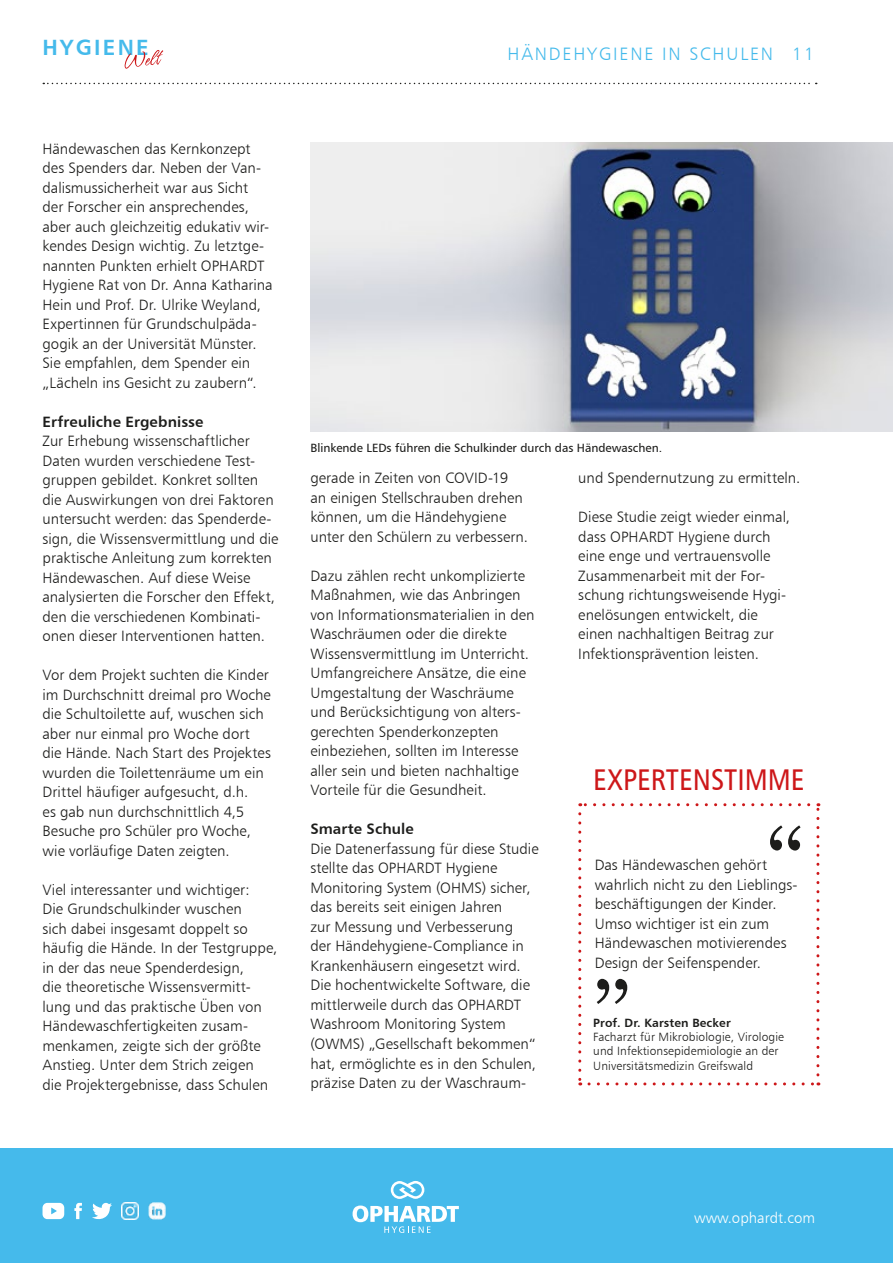
<style>
.page{position:relative;width:893px;height:1263px;background:#fff}
.page>*{position:absolute;margin:0;border:0;box-sizing:border-box;transform-origin:0 0}
.t1{font:90px "Century";color:#1d1d1b}
.t2{font:30px "Humanist 777 BT Roman Condensed B";color:#cd1719}
.t3{font:22.05px "Humanist 777 BT Bold B";letter-spacing:.1em;color:#45baeb}
.t4{font:18px "Humanist 777 BT Light B";letter-spacing:.1em;color:#45baeb}
.t5{font:15px/19.5px "Humanist 777 BT Light B";color:#1d1d1b}
.t6{font:15px "Humanist 777 BT Bold B";letter-spacing:.005em;color:#1d1d1b}
.t7{font:15px "Humanist 777 BT Light B";color:#fff}
.t8{font:12px/14.4px "Humanist 777 BT Light B";letter-spacing:.01em;color:#1d1d1b}
.t9{font:12px "Humanist 777 BT Roman B";color:#1d1d1b}
.t10{font:12px "Humanist 777 BT Bold B";letter-spacing:.01em;color:#1d1d1b}
</style>
<div class="page">
<div style="left:0;top:1148px;width:893px;height:115px;background:#45baeb"></div>
<svg style="left:391px;top:1181px;width:33px;height:18px"></svg>
<svg style="left:353px;top:1205px;width:106px;height:28px"></svg>
<svg style="left:43px;top:1203px;width:21px;height:16px"></svg>
<svg style="left:92px;top:1203px;width:20px;height:17px"></svg>
<svg style="left:74px;top:1203px;width:8px;height:16px"></svg>
<img style="left:122px;top:1203px;width:17px;height:16px">
<img style="left:149px;top:1202px;width:17px;height:17px">
<svg style="left:124px;top:50px;width:39px;height:19px"></svg>
<svg style="left:43px;top:83px;width:774px;height:1px"></svg>
<svg style="left:578px;top:814px;width:3px;height:271px"></svg>
<svg style="left:589px;top:1082px;width:230px;height:3px"></svg>
<svg style="left:816px;top:803px;width:3px;height:272px"></svg>
<svg style="left:580px;top:803px;width:229px;height:3px"></svg>
<img style="left:310px;top:142px;width:583px;height:290px">
<h3 class="t3" style="left:43px;top:34px;width:108px">HYGIENE</h3>
<p class="t4" style="left:508px;top:42px;width:308px">HÄNDEHYGIENE IN SCHULEN 11</p>
<p class="t5" style="left:43px;top:139px;width:232px">Händewaschen das Kernkonzept des Spenders dar. Neben der Van&shy;dalismussicherheit war aus Sicht der Forscher ein ansprechendes, aber auch gleichzeitig edukativ wir&shy;kendes Design wichtig. Zu letztge&shy;nannten Punkten erhielt OPHARDT Hygiene Rat von Dr. Anna Katharina Hein und Prof. Dr. Ulrike Weyland, Expertinnen für Grundschulpäda&shy;gogik an der Universität Münster.<br>Sie empfahlen, dem Spender ein „Lächeln ins Gesicht zu zaubern“.</p>
<p class="t6" style="left:43px;top:412px;width:162px">Erfreuliche Ergebnisse</p>
<p class="t5" style="left:43px;top:431px;width:237px">Zur Erhebung wissenschaftlicher Daten wurden verschiedene Test&shy;gruppen gebildet. Konkret sollten die Auswirkungen von drei Faktoren untersucht werden: das Spenderde&shy;sign, die Wissensvermittlung und die praktische Anleitung zum korrekten Händewaschen. Auf diese Weise analysierten die Forscher den Effekt, den die verschiedenen Kombinati&shy;onen dieser Interventionen hatten.</p>
<p class="t5" style="left:43px;top:665px;width:230px">Vor dem Projekt suchten die Kinder im Durchschnitt dreimal pro Woche die Schultoilette auf, wuschen sich aber nur einmal pro Woche dort die Hände. Nach Start des Projektes wurden die Toilettenräume um ein Drittel häufiger aufgesucht, d.h.<br>es gab nun durchschnittlich 4,5<br>Besuche pro Schüler pro Woche, wie vorläufige Daten zeigten.</p>
<p class="t5" style="left:43px;top:880px;width:236px">Viel interessanter und wichtiger:<br>Die Grundschulkinder wuschen<br>sich dabei insgesamt doppelt so häufig die Hände. In der Testgruppe, in der das neue Spenderdesign,<br>die theoretische Wissensvermitt&shy;lung und das praktische Üben von Händewaschfertigkeiten zusam&shy;menkamen, zeigte sich der größte Anstieg. Unter dem Strich zeigen<br>die Projektergebnisse, dass Schulen</p>
<p class="t9" style="left:310px;top:440px;width:353px">Blinkende LEDs führen die Schulkinder durch das Händewaschen.</p>
<p class="t5" style="left:310px;top:468px;width:219px">gerade in Zeiten von COVID-19<br>an einigen Stellschrauben drehen können, um die Händehygiene unter den Schülern zu verbessern.</p>
<p class="t5" style="left:310px;top:566px;width:226px">Dazu zählen recht unkomplizierte<br>Maßnahmen, wie das Anbringen von Informationsmaterialien in den<br>Waschräumen oder die direkte<br>Wissensvermittlung im Unterricht.<br>Umfangreichere Ansätze, die eine<br>Umgestaltung der Waschräume und Berücksichtigung von alters&shy;gerechten Spenderkonzepten einbeziehen, sollten im Interesse aller sein und bieten nachhaltige<br>Vorteile für die Gesundheit.</p>
<p class="t6" style="left:310px;top:820px;width:105px">Smarte Schule</p>
<p class="t5" style="left:310px;top:839px;width:230px">Die Datenerfassung für diese Studie stellte das OPHARDT Hygiene<br>Monitoring System (OHMS) sicher, das bereits seit einigen Jahren<br>zur Messung und Verbesserung<br>der Händehygiene-Compliance in<br>Krankenhäusern eingesetzt wird.<br>Die hochentwickelte Software, die mittlerweile durch das OPHARDT<br>Washroom Monitoring System (OWMS) „Gesellschaft bekommen“ hat, ermöglichte es in den Schulen, präzise Daten zu der Waschraum-</p>
<p class="t5" style="left:578px;top:468px;width:223px">und Spendernutzung zu ermitteln.</p>
<p class="t5" style="left:578px;top:507px;width:213px">Diese Studie zeigt wieder einmal, dass OPHARDT Hygiene durch eine enge und vertrauensvolle<br>Zusammenarbeit mit der For&shy;schung richtungsweisende Hygi&shy;enelösungen entwickelt, die einen nachhaltigen Beitrag zur<br>Infektionsprävention leisten.</p>
<h2 class="t2" style="left:593px;top:761px;width:213px">EXPERTENSTIMME</h2>
<h1 class="t1" style="left:801px;top:949px;width:37px;rotate:-180deg">„</h1>
<p class="t5" style="left:595px;top:855px;width:204px">Das Händewaschen gehört wahrlich nicht zu den Lieblings&shy;beschäftigungen der Kinder.<br>Umso wichtiger ist ein zum<br>Händewaschen motivierendes<br>Design der Seifenspender.</p>
<h1 class="t1" style="left:596px;top:880px;width:37px">„</h1>
<p class="t10" style="left:593px;top:1015px;width:139px">Prof. Dr. Karsten Becker</p>
<p class="t8" style="left:593px;top:1029px;width:192px">Facharzt für Mikrobiologie, Virologie und Infektionsepidemiologie an der<br>Universitätsmedizin Greifswald</p>
<p class="t7" style="left:694px;top:1208px;width:122px">www.ophardt.com</p>
</div>
